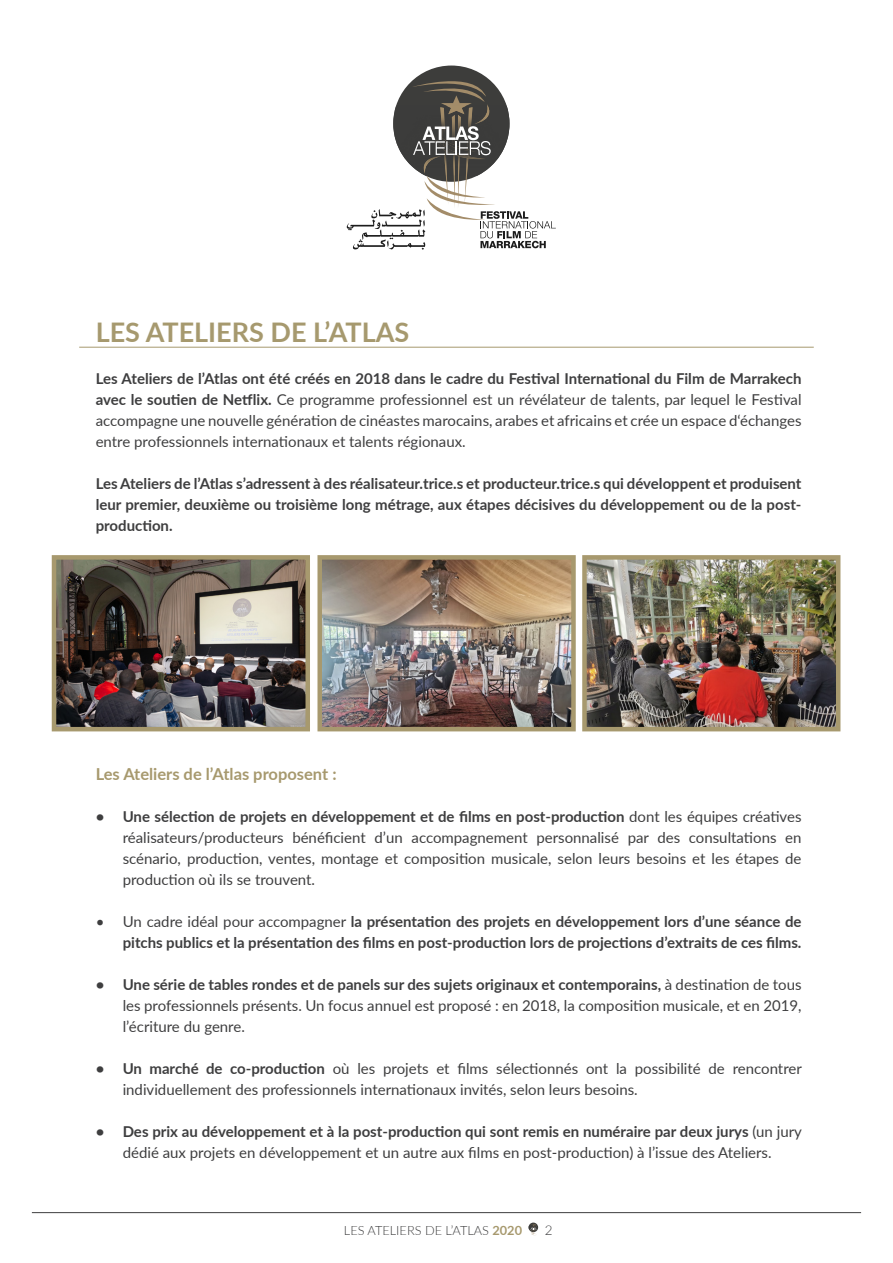
<style>
.page{position:relative;width:893px;height:1263px;background:#fff}
.page>*{position:absolute;margin:0;border:0;box-sizing:border-box;transform-origin:0 0}
.Corps_de_texte_-_Ali{font:700 27px "Lato";color:#a6996e}
.Corps_de_texte_-_Ali-2{font:700 16.5px "Lato";color:#a7996e}
.Corps_de_texte_-_Ali-3{font:15px/21px "Lato";color:#3e3e3f;text-align:justify}
.Corps_de_texte_-_Ali-4{font:700 15px/21px "Lato";color:#3e3e3f;text-align:justify}
.t1{font:300 13.5px "Lato";color:#3e3e3f}
.t2{font:300 12.75px "Lato";color:#3e3e3f}
.s1{font-weight:700}
.s2{font-weight:400}
.s3{font-weight:700;color:#a7996e}
</style>
<div class="page">
<hr style="left:32px;top:1212px;width:829px;height:1px;background:#3e3e3f">
<svg style="left:528px;top:1223px;width:9px;height:12px"></svg>
<svg style="left:347px;top:69px;width:209px;height:181px"></svg>
<hr style="left:79px;top:347px;width:735px;height:1px;background:#a7996e">
<img style="left:57px;top:560px;width:248px;height:166px">
<div style="left:52px;top:555px;width:258px;height:176px;border:4px solid #a7996e"></div>
<img style="left:322px;top:560px;width:249px;height:166px">
<div style="left:317px;top:555px;width:259px;height:176px;border:4px solid #a7996e"></div>
<img style="left:587px;top:560px;width:248px;height:166px">
<div style="left:582px;top:555px;width:258px;height:176px;border:4px solid #a7996e"></div>
<p class="Corps_de_texte_-_Ali" style="left:96px;top:312px;width:315px">LES ATELIERS DE L’ATLAS</p>
<p class="Corps_de_texte_-_Ali-3" style="left:96px;top:368px;width:707px"><span class="s1">Les Ateliers de l’Atlas ont été créés en 2018 dans le cadre du Festival International du Film de Marrakech avec le soutien de Netflix.</span> Ce programme professionnel est un révélateur de talents, par lequel le Festival accompagne une nouvelle génération de cinéastes marocains, arabes et africains et crée un espace d‘échanges entre professionnels internationaux et talents régionaux.</p>
<p class="Corps_de_texte_-_Ali-4" style="left:96px;top:472px;width:707px">Les Ateliers de l’Atlas s’adressent à des réalisateur.trice.s et producteur.trice.s qui développent et produisent leur premier, deuxième ou troisième long métrage, aux étapes décisives du développement ou de la post&shy;production.</p>
<p class="Corps_de_texte_-_Ali-2" style="left:96px;top:762px;width:242px">Les Ateliers de l’Atlas proposent :</p>
<p class="Corps_de_texte_-_Ali-3" style="left:123px;top:806px;width:680px;text-indent:-27px"><span class="s1">• Une sélection de projets en développement et de films en post-production</span> dont les équipes créatives réalisateurs/producteurs bénéficient d’un accompagnement personnalisé par des consultations en scénario, production, ventes, montage et composition musicale, selon leurs besoins et les étapes de production où ils se trouvent.</p>
<p class="Corps_de_texte_-_Ali-4" style="left:96px;top:910px;width:707px;text-align:right"><span class="s2">• Un cadre idéal pour accompagner</span> la présentation des projets en développement lors d’une séance de pitchs publics et la présentation des films en post-production lors de projections d’extraits de ces films.</p>
<p class="Corps_de_texte_-_Ali-3" style="left:123px;top:974px;width:680px;text-indent:-27px"><span class="s1">• Une série de tables rondes et de panels sur des sujets originaux et contemporains,</span> à destination de tous les professionnels présents. Un focus annuel est proposé : en 2018, la composition musicale, et en 2019, l’écriture du genre.</p>
<p class="Corps_de_texte_-_Ali-3" style="left:123px;top:1058px;width:681px;text-indent:-27px"><span class="s1">• Un marché de co-production</span> où les projets et films sélectionnés ont la possibilité de rencontrer individuellement des professionnels internationaux invités, selon leurs besoins.</p>
<p class="Corps_de_texte_-_Ali-3" style="left:96px;top:1121px;width:708px;text-align:center"><span class="s1">• Des prix au développement et à la post-production qui sont remis en numéraire par deux jurys</span> (un jury dédié aux projets en développement et un autre aux films en post-production) à l’issue des Ateliers.</p>
<p class="t2" style="left:344px;top:1222px;width:180px">LES ATELIERS DE L’ATLAS <span class="s3">2020</span></p>
<p class="t1" style="left:545px;top:1221px;width:9px">2</p>
</div>
